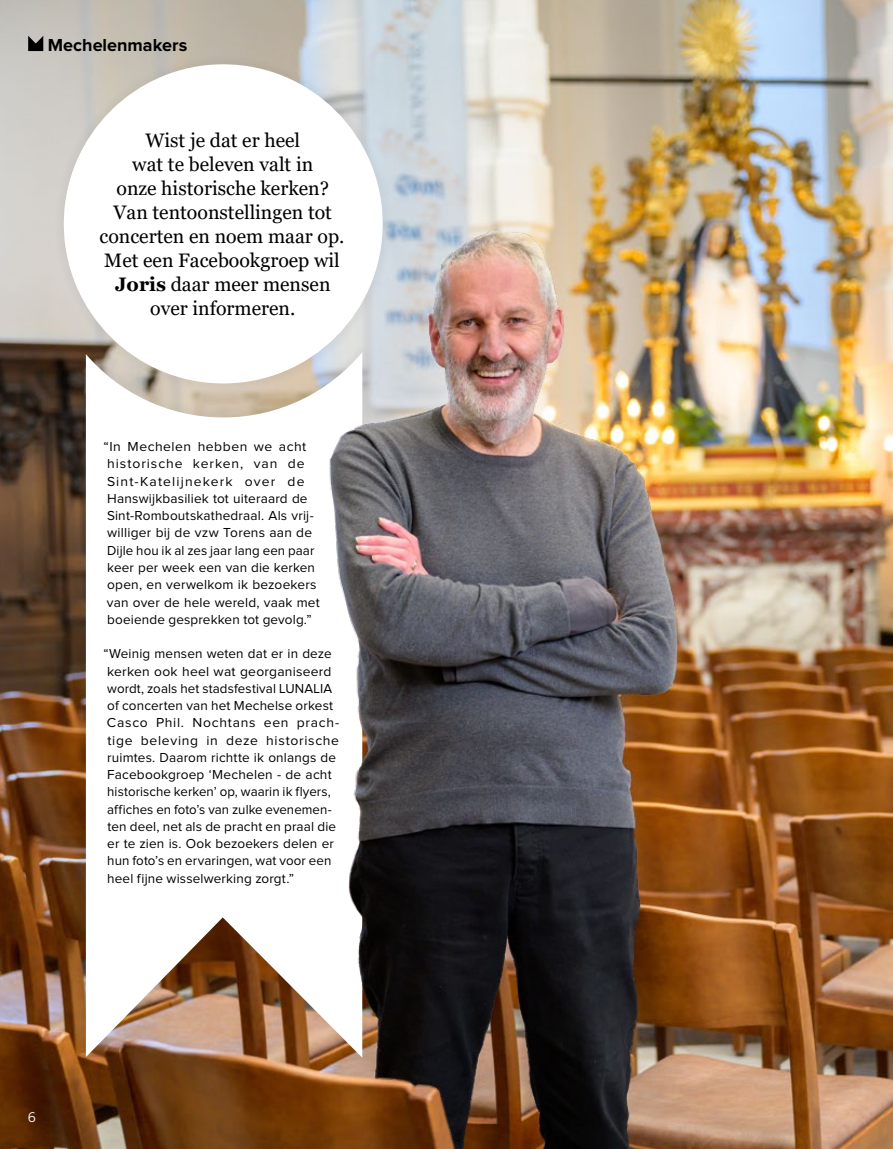
<style>
.page{position:relative;width:893px;height:1149px;background:#fff}
.page>*{position:absolute;margin:0;border:0;box-sizing:border-box;transform-origin:0 0}
.t1{font:19.5px/24px "Georgia";color:#000;text-align:center}
.t2{font:700 18px "Proxima Nova";color:#000}
.t3{font:13.5px/17.2px "Proxima Nova";letter-spacing:.015em;color:#000}
.t4{font:13.5px "Trade Gothic LT Std";color:#fff}
.s1{font-weight:700}
</style>
<div class="page">
<img style="left:0;top:0;width:893px;height:1148px">
<div style="left:74px;top:341px;width:300px;height:727px;background:#000;opacity:.05"></div>
<svg style="left:86px;top:395px;width:181px;height:662px"></svg>
<div style="left:52px;top:53px;width:342px;height:342px;background:#000;opacity:.05"></div>
<div style="left:64px;top:64px;width:319px;height:319px;background:#fff;border-radius:50%"></div>
<img style="left:267px;top:166px;width:613px;height:982px">
<svg style="left:28px;top:36px;width:15px;height:15px"></svg>
<h2 class="t2" style="left:48px;top:35px;width:141px">Mechelenmakers</h2>
<h1 class="t1" style="left:100px;top:129px;width:246px">Wist je dat er heel<br>wat te beleven valt in<br>onze historische kerken?<br>Van tentoonstellingen tot concerten en noem maar op.<br>Met een Facebookgroep wil<br><span class="s1">Joris</span> daar meer mensen over informeren.</h1>
<p class="t3" style="left:103px;top:438px;width:218px">“In Mechelen hebben we acht historische kerken, van de<br>Sint-Katelijnekerk over de<br>Hanswijkbasiliek tot uiteraard de<br>Sint-Romboutskathedraal. Als vrij&shy;williger bij de vzw Torens aan de<br>Dijle hou ik al zes jaar lang een paar keer per week een van die kerken open, en verwelkom ik bezoekers van over de hele wereld, vaak met boeiende gesprekken tot gevolg.”</p>
<p class="t3" style="left:103px;top:645px;width:237px">“Weinig mensen weten dat er in deze kerken ook heel wat georganiseerd wordt, zoals het stadsfestival LUNALIA of concerten van het Mechelse orkest Casco Phil. Nochtans een prach&shy;tige beleving in deze historische ruimtes. Daarom richtte ik onlangs de Facebookgroep ‘Mechelen - de acht historische kerken’ op, waarin ik flyers, affiches en foto’s van zulke evenemen&shy;ten deel, net als de pracht en praal die er te zien is. Ook bezoekers delen er hun foto’s en ervaringen, wat voor een heel fijne wisselwerking zorgt.”</p>
<p class="t4" style="left:28px;top:1108px;width:10px">6</p>
</div>
